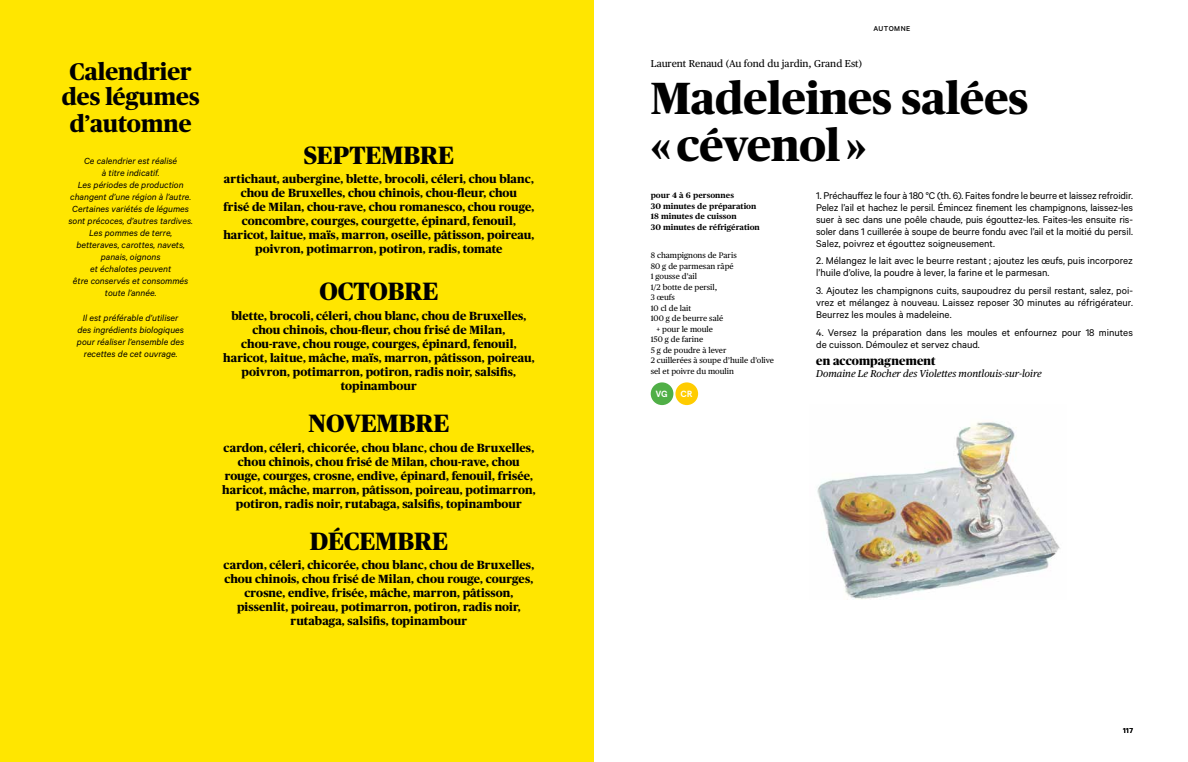
<style>
.page{position:relative;width:1188px;height:762px;background:#fff}
.page>*{position:absolute;margin:0;border:0;box-sizing:border-box;transform-origin:0 0}
.t1{font:800 45px/47px "Publico";color:#000}
.t2{font:800 25px "Publico";color:#000}
.t3{font:800 24px/26px "Publico";color:#000;text-align:center}
.t4{font:800 12px "Publico Banner";letter-spacing:.01em;color:#000}
.t5{font:800 11.9px/14px "Publico";color:#000;text-align:center}
.t6{font:11px/12px "Calibre";color:#000;text-align:justify}
.t7{font:italic 10px/12px "Calibre";color:#000;text-align:center}
.t8{font:italic 10px "Publico Text";color:#000}
.t9{font:10px "Publico Text";color:#000}
.t10{font:700 9px "Apercu";color:#fff}
.t11{font:8px "Publico Text";color:#000}
.t12{font:700 8px/10.5px "Publico Text";color:#000}
.t13{font:500 8px "Calibre";letter-spacing:.06em;color:#000}
</style>
<div class="page">
<div style="left:0;top:0;width:594px;height:762px;background:#ffe600"></div>
<div style="left:650px;top:382px;width:23px;height:23px;background:#50af47;border-radius:50%"></div>
<div style="left:675px;top:382px;width:23px;height:23px;background:#fc0;border-radius:50%"></div>
<img style="left:817px;top:422px;width:243px;height:178px">
<h3 class="t3" style="left:62px;top:58px;width:139px">Calendrier des légumes d’automne</h3>
<p class="t7" style="left:68px;top:155px;width:126px">Ce calendrier est réalisé<br>à titre indicatif.<br>Les périodes de production changent d’une région à l’autre.<br>Certaines variétés de légumes sont précoces, d’autres tardives.<br>Les pommes de terre, betteraves, carottes, navets, panais, oignons<br>et échalotes peuvent<br>être conservés et consommés toute l’année.</p>
<p class="t7" style="left:77px;top:312px;width:109px">Il est préférable d’utiliser des ingrédients biologiques pour réaliser l’ensemble des recettes de cet ouvrage.</p>
<h2 class="t2" style="left:304px;top:141px;width:151px">SEPTEMBRE</h2>
<p class="t5" style="left:223px;top:172px;width:312px">artichaut, aubergine, blette, brocoli, céleri, chou blanc, chou de Bruxelles, chou chinois, chou-fleur, chou<br>frisé de Milan, chou-rave, chou romanesco, chou rouge, concombre, courges, courgette, épinard, fenouil, haricot, laitue, maïs, marron, oseille, pâtisson, poireau, poivron, potimarron, potiron, radis, tomate</p>
<h2 class="t2" style="left:319px;top:278px;width:120px">OCTOBRE</h2>
<p class="t5" style="left:223px;top:309px;width:313px">blette, brocoli, céleri, chou blanc, chou de Bruxelles, chou chinois, chou-fleur, chou frisé de Milan, chou-rave, chou rouge, courges, épinard, fenouil, haricot, laitue, mâche, maïs, marron, pâtisson, poireau, poivron, potimarron, potiron, radis noir, salsifis, topinambour</p>
<h2 class="t2" style="left:308px;top:409px;width:142px">NOVEMBRE</h2>
<p class="t5" style="left:222px;top:440px;width:315px">cardon, céleri, chicorée, chou blanc, chou de Bruxelles, chou chinois, chou frisé de Milan, chou-rave, chou rouge, courges, crosne, endive, épinard, fenouil, frisée, haricot, mâche, marron, pâtisson, poireau, potimarron, potiron, radis noir, rutabaga, salsifis, topinambour</p>
<h2 class="t2" style="left:310px;top:527px;width:139px">DÉCEMBRE</h2>
<p class="t5" style="left:223px;top:558px;width:312px">cardon, céleri, chicorée, chou blanc, chou de Bruxelles, chou chinois, chou frisé de Milan, chou rouge, courges, crosne, endive, frisée, mâche, marron, pâtisson, pissenlit, poireau, potimarron, potiron, radis noir, rutabaga, salsifis, topinambour</p>
<p class="t13" style="left:873px;top:24px;width:38px">AUTOMNE</p>
<p class="t9" style="left:650px;top:58px;width:213px">Laurent Renaud (Au fond du jardin, Grand Est)</p>
<h1 class="t1" style="left:650px;top:75px;width:379px">Madeleines salées «cévenol »</h1>
<p class="t6" style="left:816px;top:189px;width:318px">1. Préchauffez le four à 180 °C (th. 6). Faites fondre le beurre et laissez refroidir.<br>Pelez l’ail et hachez le persil. Émincez finement les champignons, laissez-les suer à sec dans une poêle chaude, puis égouttez-les. Faites-les ensuite ris&shy;soler dans 1 cuillerée à soupe de beurre fondu avec l’ail et la moitié du persil.<br>Salez, poivrez et égouttez soigneusement.</p>
<p class="t6" style="left:816px;top:254px;width:318px">2. Mélangez le lait avec le beurre restant ; ajoutez les œufs, puis incorporez l’huile d’olive, la poudre à lever, la farine et le parmesan.</p>
<p class="t6" style="left:816px;top:284px;width:318px">3. Ajoutez les champignons cuits, saupoudrez du persil restant, salez, poi&shy;vrez et mélangez à nouveau. Laissez reposer 30 minutes au réfrigérateur.<br>Beurrez les moules à madeleine.</p>
<p class="t6" style="left:816px;top:326px;width:318px">4. Versez la préparation dans les moules et enfournez pour 18 minutes de cuisson. Démoulez et servez chaud.</p>
<p class="t4" style="left:816px;top:352px;width:121px">en accompagnement</p>
<p class="t8" style="left:816px;top:368px;width:227px">Domaine Le Rocher des Violettes montlouis-sur-loire</p>
<p class="t12" style="left:650px;top:190px;width:111px">pour 4 à 6 personnes<br>30 minutes de préparation<br>18 minutes de cuisson<br>30 minutes de réfrigération</p>
<p class="t11" style="left:650px;top:251px;width:87px">8 champignons de Paris</p>
<p class="t11" style="left:650px;top:261px;width:84px">80 g de parmesan râpé</p>
<p class="t11" style="left:650px;top:272px;width:48px">1 gousse d’ail</p>
<p class="t11" style="left:650px;top:282px;width:68px">1/2 botte de persil,</p>
<p class="t11" style="left:650px;top:293px;width:26px">3 œufs</p>
<p class="t11" style="left:650px;top:303px;width:42px">10 cl de lait</p>
<p class="t11" style="left:650px;top:314px;width:74px">100 g de beurre salé</p>
<p class="t11" style="left:656px;top:324px;width:58px">+ pour le moule</p>
<p class="t11" style="left:650px;top:335px;width:54px">150 g de farine</p>
<p class="t11" style="left:650px;top:345px;width:77px">5 g de poudre à lever</p>
<p class="t11" style="left:650px;top:356px;width:125px">2 cuillerées à soupe d’huile d’olive</p>
<p class="t11" style="left:650px;top:366px;width:85px">sel et poivre du moulin</p>
<p class="t10" style="left:655px;top:388px;width:13px">VG</p>
<p class="t10" style="left:680px;top:388px;width:14px">CR</p>
<p class="t13" style="left:1122px;top:725px;width:11px">117</p>
</div>
